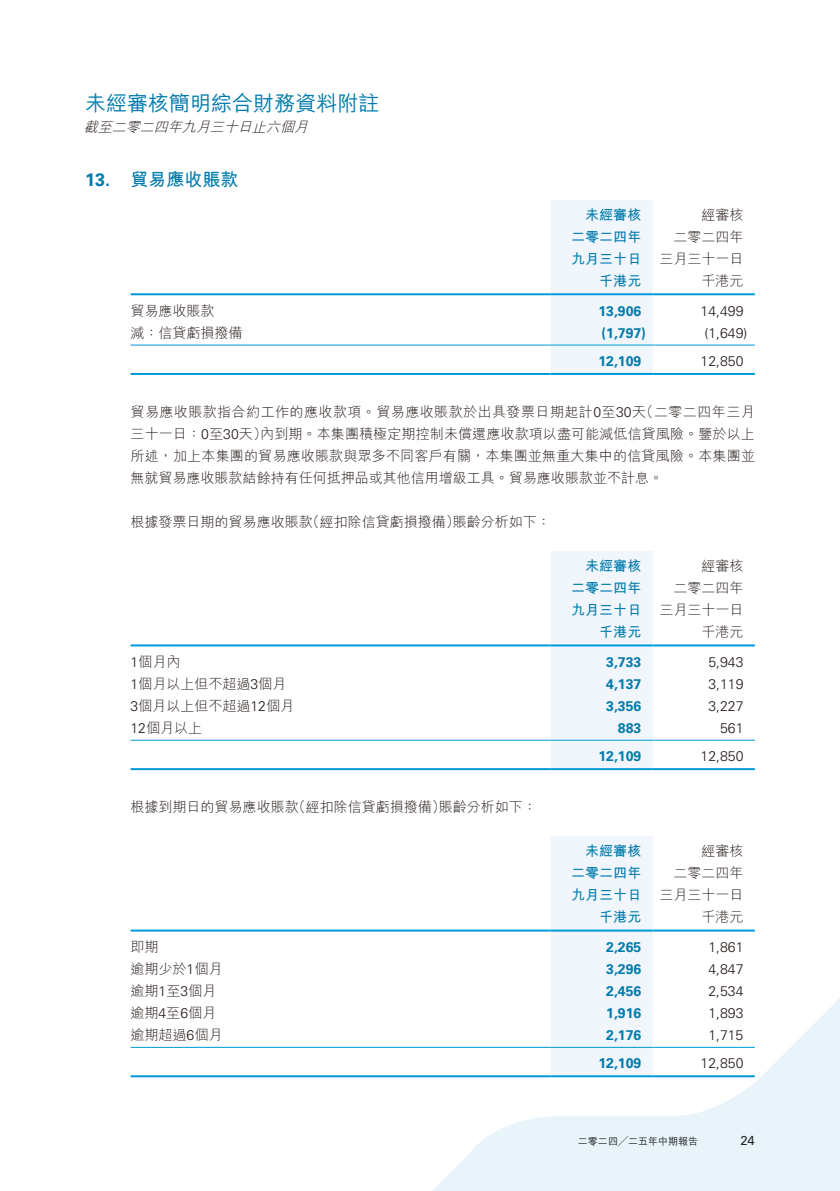
<style>
.page{position:relative;width:840px;height:1191px;background:#fff}
.page>*{position:absolute;margin:0;border:0;box-sizing:border-box;transform-origin:0 0}
.t1{font:500 21px "M Hei HK";color:#007bad}
.t2{font:700 18px "M Hei HK";color:#007bad}
.t3{font:300 14px/22px "M Hei HK";color:#231916;text-align:justify}
.t4{font:700 14px "Univers LT Std";color:#007bad}
.t5{font:300 14px "Univers LT Std";color:#231916}
.t6{font:700 14px "M Hei HK";color:#007bad}
.t7{font:italic 300 14px "M Hei HK";color:#231916}
.t8{font:13px "Univers LT Std";color:#231916}
.t9{font:500 10px "M Hei HK";color:#231916}
.s1{font-family:"Univers LT Std"}
</style>
<div class="page">
<svg style="left:377px;top:956px;width:462px;height:235px"></svg>
<div style="left:550px;top:200px;width:102px;height:173px;background:#f0f6fc"></div>
<hr style="left:130px;top:293px;width:420px;height:2px;background:#009ad9">
<hr style="left:550px;top:293px;width:102px;height:2px;background:#009ad9">
<hr style="left:652px;top:293px;width:102px;height:2px;background:#009ad9">
<hr style="left:130px;top:344px;width:420px;height:1px;background:#009ad9">
<hr style="left:550px;top:344px;width:102px;height:1px;background:#009ad9">
<hr style="left:652px;top:344px;width:102px;height:1px;background:#009ad9">
<hr style="left:130px;top:373px;width:420px;height:2px;background:#009ad9">
<hr style="left:550px;top:373px;width:102px;height:2px;background:#009ad9">
<hr style="left:652px;top:373px;width:102px;height:2px;background:#009ad9">
<div style="left:550px;top:551px;width:102px;height:217px;background:#f0f6fc"></div>
<hr style="left:130px;top:644px;width:420px;height:2px;background:#009ad9">
<hr style="left:550px;top:644px;width:102px;height:2px;background:#009ad9">
<hr style="left:652px;top:644px;width:102px;height:2px;background:#009ad9">
<hr style="left:130px;top:739px;width:420px;height:1px;background:#009ad9">
<hr style="left:550px;top:739px;width:102px;height:1px;background:#009ad9">
<hr style="left:652px;top:739px;width:102px;height:1px;background:#009ad9">
<hr style="left:130px;top:768px;width:420px;height:2px;background:#009ad9">
<hr style="left:550px;top:768px;width:102px;height:2px;background:#009ad9">
<hr style="left:652px;top:768px;width:102px;height:2px;background:#009ad9">
<div style="left:550px;top:836px;width:102px;height:239px;background:#f0f6fc"></div>
<hr style="left:130px;top:929px;width:420px;height:2px;background:#009ad9">
<hr style="left:550px;top:929px;width:102px;height:2px;background:#009ad9">
<hr style="left:652px;top:929px;width:102px;height:2px;background:#009ad9">
<hr style="left:130px;top:1046px;width:420px;height:1px;background:#009ad9">
<hr style="left:550px;top:1046px;width:102px;height:1px;background:#009ad9">
<hr style="left:652px;top:1046px;width:102px;height:1px;background:#009ad9">
<hr style="left:130px;top:1075px;width:420px;height:2px;background:#009ad9">
<hr style="left:550px;top:1075px;width:102px;height:2px;background:#009ad9">
<hr style="left:652px;top:1075px;width:102px;height:2px;background:#009ad9">
<h1 class="t1" style="left:85px;top:88px;width:295px">未經審核簡明綜合財務資料附註</h1>
<p class="t7" style="left:84px;top:119px;width:229px">截至二零二四年九月三十日止六個月</p>
<p class="t2" style="left:85px;top:166px;width:155px"><span class="s1">13.</span> 貿易應收賬款</p>
<p class="t6" style="left:585px;top:205px;width:57px">未經審核</p>
<p class="t3" style="left:701px;top:204px;width:43px">經審核</p>
<p class="t6" style="left:571px;top:227px;width:71px">二零二四年</p>
<p class="t3" style="left:673px;top:226px;width:71px">二零二四年</p>
<p class="t6" style="left:571px;top:249px;width:71px">九月三十日</p>
<p class="t3" style="left:659px;top:248px;width:85px">三月三十一日</p>
<p class="t6" style="left:599px;top:271px;width:43px">千港元</p>
<p class="t3" style="left:701px;top:270px;width:43px">千港元</p>
<p class="t3" style="left:130px;top:299px;width:85px">貿易應收賬款</p>
<p class="t4" style="left:598px;top:302px;width:44px">13,906</p>
<p class="t5" style="left:700px;top:302px;width:44px">14,499</p>
<p class="t3" style="left:130px;top:321px;width:113px">減：信貸虧損撥備</p>
<p class="t4" style="left:601px;top:324px;width:46px">(1,797)</p>
<p class="t5" style="left:704px;top:324px;width:44px">(1,649)</p>
<p class="t4" style="left:598px;top:353px;width:44px">12,109</p>
<p class="t5" style="left:700px;top:352px;width:44px">12,850</p>
<p class="t3" style="left:130px;top:401px;width:625px">貿易應收賬款指合約工作的應收款項。貿易應收賬款於出具發票日期起計<span class="s1">0</span>至<span class="s1">30</span>天（二零二四年三月三十一日：<span class="s1">0</span>至<span class="s1">30</span>天）內到期。本集團積極定期控制未償還應收款項以盡可能減低信貸風險。鑒於以上所述，加上本集團的貿易應收賬款與眾多不同客戶有關，本集團並無重大集中的信貸風險。本集團並無就貿易應收賬款結餘持有任何抵押品或其他信用增級工具。貿易應收賬款並不計息。</p>
<p class="t3" style="left:130px;top:511px;width:421px">根據發票日期的貿易應收賬款（經扣除信貸虧損撥備）賬齡分析如下：</p>
<p class="t6" style="left:585px;top:556px;width:57px">未經審核</p>
<p class="t3" style="left:701px;top:555px;width:43px">經審核</p>
<p class="t6" style="left:571px;top:578px;width:71px">二零二四年</p>
<p class="t3" style="left:673px;top:577px;width:71px">二零二四年</p>
<p class="t6" style="left:571px;top:600px;width:71px">九月三十日</p>
<p class="t3" style="left:659px;top:599px;width:85px">三月三十一日</p>
<p class="t6" style="left:599px;top:622px;width:43px">千港元</p>
<p class="t3" style="left:701px;top:621px;width:43px">千港元</p>
<p class="t3" style="left:130px;top:650px;width:51px"><span class="s1">1</span>個月內</p>
<p class="t4" style="left:606px;top:653px;width:37px">3,733</p>
<p class="t5" style="left:708px;top:653px;width:37px">5,943</p>
<p class="t3" style="left:130px;top:672px;width:157px"><span class="s1">1</span>個月以上但不超過<span class="s1">3</span>個月</p>
<p class="t4" style="left:606px;top:675px;width:37px">4,137</p>
<p class="t5" style="left:708px;top:675px;width:37px">3,119</p>
<p class="t3" style="left:130px;top:694px;width:165px"><span class="s1">3</span>個月以上但不超過<span class="s1">12</span>個月</p>
<p class="t4" style="left:606px;top:697px;width:37px">3,356</p>
<p class="t5" style="left:708px;top:697px;width:37px">3,227</p>
<p class="t3" style="left:130px;top:716px;width:73px"><span class="s1">12</span>個月以上</p>
<p class="t4" style="left:617px;top:719px;width:25px">883</p>
<p class="t5" style="left:719px;top:719px;width:25px">561</p>
<p class="t4" style="left:598px;top:748px;width:44px">12,109</p>
<p class="t5" style="left:700px;top:747px;width:44px">12,850</p>
<p class="t3" style="left:130px;top:796px;width:408px">根據到期日的貿易應收賬款（經扣除信貸虧損撥備）賬齡分析如下：</p>
<p class="t6" style="left:585px;top:841px;width:57px">未經審核</p>
<p class="t3" style="left:701px;top:840px;width:43px">經審核</p>
<p class="t6" style="left:571px;top:863px;width:71px">二零二四年</p>
<p class="t3" style="left:673px;top:862px;width:71px">二零二四年</p>
<p class="t6" style="left:571px;top:885px;width:71px">九月三十日</p>
<p class="t3" style="left:659px;top:884px;width:85px">三月三十一日</p>
<p class="t6" style="left:599px;top:907px;width:43px">千港元</p>
<p class="t3" style="left:701px;top:906px;width:43px">千港元</p>
<p class="t3" style="left:130px;top:935px;width:29px">即期</p>
<p class="t4" style="left:606px;top:938px;width:37px">2,265</p>
<p class="t5" style="left:708px;top:938px;width:37px">1,861</p>
<p class="t3" style="left:130px;top:957px;width:93px">逾期少於<span class="s1">1</span>個月</p>
<p class="t4" style="left:606px;top:960px;width:37px">3,296</p>
<p class="t5" style="left:708px;top:960px;width:37px">4,847</p>
<p class="t3" style="left:130px;top:979px;width:87px">逾期<span class="s1">1</span>至<span class="s1">3</span>個月</p>
<p class="t4" style="left:606px;top:982px;width:37px">2,456</p>
<p class="t5" style="left:708px;top:982px;width:37px">2,534</p>
<p class="t3" style="left:130px;top:1001px;width:87px">逾期<span class="s1">4</span>至<span class="s1">6</span>個月</p>
<p class="t4" style="left:606px;top:1004px;width:37px">1,916</p>
<p class="t5" style="left:708px;top:1004px;width:37px">1,893</p>
<p class="t3" style="left:130px;top:1023px;width:93px">逾期超過<span class="s1">6</span>個月</p>
<p class="t4" style="left:606px;top:1026px;width:37px">2,176</p>
<p class="t5" style="left:708px;top:1026px;width:37px">1,715</p>
<p class="t4" style="left:598px;top:1055px;width:44px">12,109</p>
<p class="t5" style="left:700px;top:1054px;width:44px">12,850</p>
<p class="t9" style="left:577px;top:1133px;width:121px">二零二四╱二五年中期報告</p>
<p class="t8" style="left:740px;top:1132px;width:16px">24</p>
</div>
